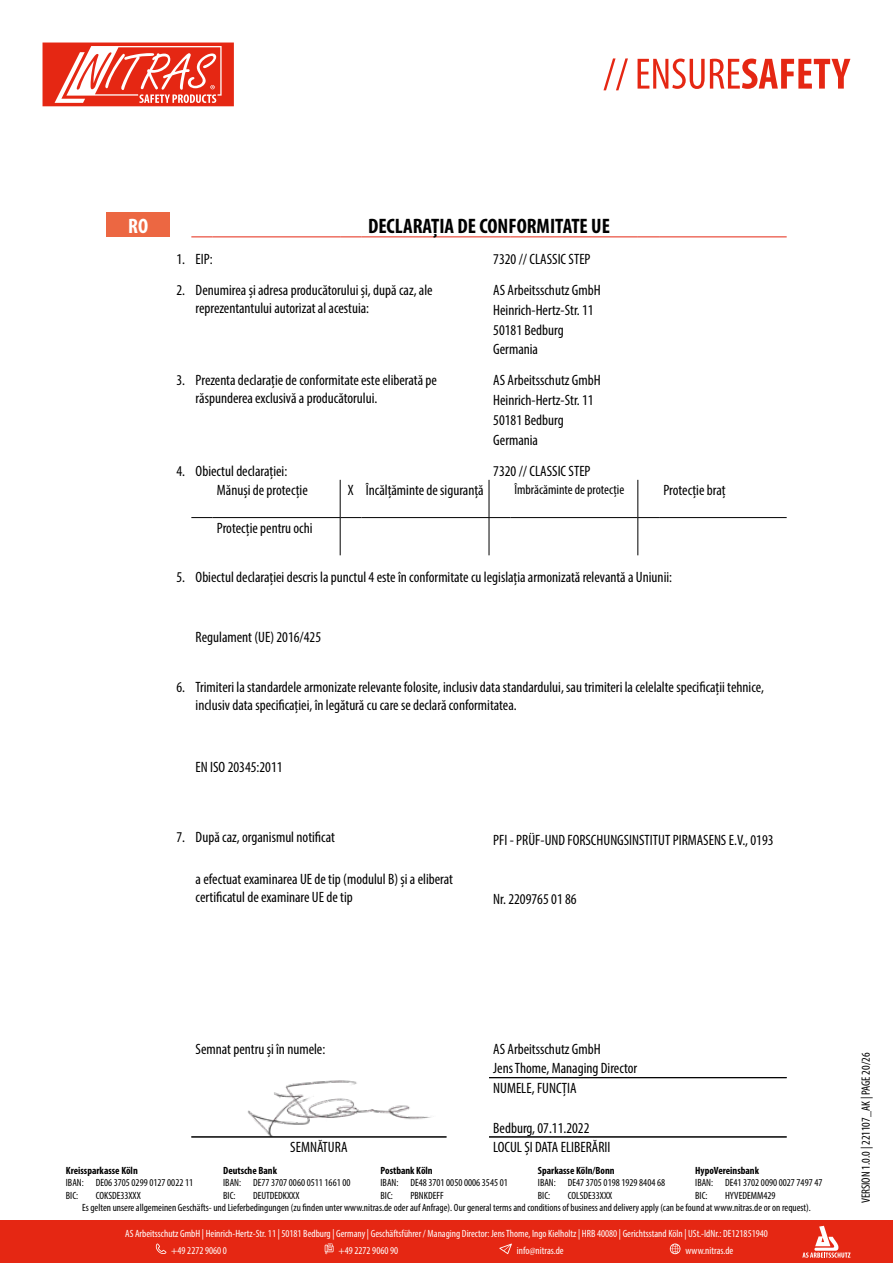
<style>
.page{position:relative;width:893px;height:1263px;background:#fff}
.page>*{position:absolute;margin:0;border:0;box-sizing:border-box;transform-origin:0 0}
.t1{font:700 condensed 21px "Myriad Pro";color:#000}
.t2{font:700 condensed 21px "Myriad Pro";color:#fff}
.t3{font:condensed 15px/19.8px "Myriad Pro";color:#000}
.t4{font:condensed 13.5px "Myriad Pro";color:#000}
.t5{font:condensed 12px "Myriad Pro";color:#000}
.t6{font:condensed 10.5px/12.6px "Myriad Pro";color:#000}
.t7{font:condensed 10.5px/17px "Myriad Pro";color:#fff}
.t8{font:700 condensed 10.5px "Myriad Pro";color:#000}
</style>
<div class="page">
<svg style="left:603px;top:58px;width:247px;height:32px"></svg>
<svg style="left:43px;top:43px;width:191px;height:63px"></svg>
<div style="left:0;top:1220px;width:893px;height:43px;background:#e52713"></div>
<svg style="left:802px;top:1226px;width:48px;height:32px"></svg>
<svg style="left:156px;top:1243px;width:10px;height:11px"></svg>
<svg style="left:325px;top:1243px;width:9px;height:11px"></svg>
<svg style="left:499px;top:1243px;width:13px;height:11px"></svg>
<svg style="left:670px;top:1243px;width:10px;height:11px"></svg>
<img style="left:247px;top:1080px;width:184px;height:56px">
<div style="left:106px;top:213px;width:64px;height:24px;background:#ec6742"></div>
<svg style="left:191px;top:236px;width:22px;height:1px"></svg>
<hr style="left:213px;top:236px;width:127px;height:1px;background:#e52713">
<svg style="left:340px;top:236px;width:21px;height:1px"></svg>
<hr style="left:361px;top:236px;width:128px;height:1px;background:#e52713">
<svg style="left:489px;top:236px;width:21px;height:1px"></svg>
<hr style="left:510px;top:236px;width:128px;height:1px;background:#e52713">
<svg style="left:638px;top:236px;width:21px;height:1px"></svg>
<hr style="left:659px;top:236px;width:128px;height:1px;background:#e52713">
<hr style="left:340px;top:480px;width:1px;height:37px;background:#000">
<hr style="left:489px;top:480px;width:1px;height:37px;background:#000">
<hr style="left:637px;top:480px;width:1px;height:37px;background:#000">
<hr style="left:340px;top:518px;width:1px;height:37px;background:#000">
<svg style="left:489px;top:517px;width:21px;height:1px"></svg>
<hr style="left:489px;top:518px;width:1px;height:37px;background:#000">
<hr style="left:510px;top:517px;width:128px;height:1px;background:#000">
<hr style="left:637px;top:518px;width:1px;height:37px;background:#000">
<svg style="left:638px;top:517px;width:21px;height:1px"></svg>
<hr style="left:659px;top:517px;width:128px;height:1px;background:#000">
<svg style="left:191px;top:517px;width:22px;height:1px"></svg>
<hr style="left:213px;top:517px;width:127px;height:1px;background:#000">
<svg style="left:340px;top:517px;width:21px;height:1px"></svg>
<hr style="left:361px;top:517px;width:128px;height:1px;background:#000">
<hr style="left:191px;top:1136px;width:255px;height:1px;background:#000">
<hr style="left:489px;top:1077px;width:298px;height:1px;background:#000">
<hr style="left:489px;top:1136px;width:298px;height:1px;background:#000">
<h1 class="t2" style="left:128px;top:212px;width:21px">RO</h1>
<h1 class="t1" style="left:368px;top:212px;width:243px">DECLARAȚIA DE CONFORMITATE UE</h1>
<p class="t3" style="left:176px;top:249px;width:38px">1. EIP:</p>
<p class="t3" style="left:196px;top:281px;width:239px;line-height:18px;text-indent:-19px">2. Denumirea și adresa producătorului și, după caz, ale reprezentantului autorizat al acestuia:</p>
<p class="t3" style="left:493px;top:339px;width:46px">Germania</p>
<p class="t3" style="left:196px;top:371px;width:243px;line-height:18px;text-indent:-19px">3. Prezenta declarație de conformitate este eliberată pe răspunderea exclusivă a producătorului.</p>
<p class="t3" style="left:493px;top:429px;width:46px">Germania</p>
<p class="t3" style="left:217px;top:460px;width:92px;text-indent:-40px">4. Obiectul declarației:<br>Mănuși de protecție</p>
<h1 class="t2" style="left:129px;top:212px;width:20px">DE</h1>
<p class="t3" style="left:493px;top:243px;width:109px;line-height:31px">7320 // CLASSIC STEP<br>AS Arbeitsschutz GmbH</p>
<p class="t3" style="left:493px;top:300px;width:102px">Heinrich-Hertz-Str. 11<br>50181 Bedburg</p>
<p class="t3" style="left:493px;top:370px;width:109px">AS Arbeitsschutz GmbH<br>Heinrich-Hertz-Str. 11<br>50181 Bedburg</p>
<p class="t3" style="left:493px;top:460px;width:99px">7320 // CLASSIC STEP</p>
<p class="t3" style="left:366px;top:480px;width:119px">Încălțăminte de siguranță</p>
<p class="t4" style="left:514px;top:482px;width:111px">Îmbrăcăminte de protecție</p>
<p class="t3" style="left:663px;top:480px;width:64px">Protecție braț</p>
<p class="t3" style="left:348px;top:480px;width:7px">X</p>
<p class="t3" style="left:217px;top:518px;width:97px">Protecție pentru ochi</p>
<p class="t3" style="left:176px;top:567px;width:497px">5. Obiectul declarației descris la punctul 4 este în conformitate cu legislația armonizată relevantă a Uniunii:</p>
<p class="t3" style="left:196px;top:627px;width:127px">Regulament (UE) 2016/425</p>
<p class="t3" style="left:196px;top:678px;width:570px;line-height:18px;text-indent:-19px">6. Trimiteri la standardele armonizate relevante folosite, inclusiv data standardului, sau trimiteri la celelalte specificații tehnice, inclusiv data specificației, în legătură cu care se declară conformitatea.</p>
<p class="t3" style="left:196px;top:757px;width:88px">EN ISO 20345:2011</p>
<p class="t3" style="left:176px;top:827px;width:160px">7. După caz, organismul notificat</p>
<p class="t3" style="left:196px;top:870px;width:259px;line-height:18px">a efectuat examinarea UE de tip (modulul B) și a eliberat certificatul de examinare UE de tip</p>
<p class="t3" style="left:493px;top:830px;width:282px">PFI - PRÜF-UND FORSCHUNGSINSTITUT PIRMASENS E.V., 0193</p>
<p class="t3" style="left:493px;top:889px;width:85px">Nr. 2209765 01 86</p>
<p class="t3" style="left:196px;top:1038px;width:131px">Semnat pentru și în numele:</p>
<p class="t3" style="left:493px;top:1038px;width:109px">AS Arbeitsschutz GmbH</p>
<p class="t3" style="left:493px;top:1058px;width:145px">Jens Thome, Managing Director<br>NUMELE, FUNCȚIA</p>
<p class="t3" style="left:493px;top:1117px;width:98px">Bedburg, 07.11.2022</p>
<p class="t3" style="left:290px;top:1137px;width:59px">SEMNĂTURA</p>
<p class="t3" style="left:493px;top:1137px;width:119px">LOCUL ȘI DATA ELIBERĂRII</p>
<p class="t8" style="left:66px;top:1164px;width:73px">Kreissparkasse Köln</p>
<p class="t8" style="left:223px;top:1164px;width:55px">Deutsche Bank</p>
<p class="t8" style="left:381px;top:1164px;width:54px">Postbank Köln</p>
<p class="t8" style="left:538px;top:1164px;width:78px">Sparkasse Köln/Bonn</p>
<p class="t8" style="left:695px;top:1164px;width:65px">HypoVereinsbank</p>
<p class="t6" style="left:66px;top:1176px;width:19px">IBAN:<br>BIC:</p>
<p class="t6" style="left:96px;top:1176px;width:99px">DE06 3705 0299 0127 0022 11<br>COKSDE33XXX</p>
<p class="t6" style="left:223px;top:1176px;width:19px">IBAN:<br>BIC:</p>
<p class="t6" style="left:253px;top:1176px;width:99px">DE77 3707 0060 0511 1661 00<br>DEUTDEDKXXX</p>
<p class="t6" style="left:381px;top:1176px;width:19px">IBAN:<br>BIC:</p>
<p class="t6" style="left:410px;top:1176px;width:99px">DE48 3701 0050 0006 3545 01<br>PBNKDEFF</p>
<p class="t6" style="left:538px;top:1176px;width:19px">IBAN:<br>BIC:</p>
<p class="t6" style="left:568px;top:1176px;width:99px">DE47 3705 0198 1929 8404 68<br>COLSDE33XXX</p>
<p class="t6" style="left:695px;top:1176px;width:19px">IBAN:<br>BIC:</p>
<p class="t6" style="left:725px;top:1176px;width:99px">DE41 3702 0090 0027 7497 47</p>
<p class="t6" style="left:725px;top:1189px;width:52px">HYVEDEMM429</p>
<p class="t6" style="left:82px;top:1201px;width:730px">Es gelten unsere allgemeinen Geschäfts- und Lieferbedingungen (zu finden unter www.nitras.de oder auf Anfrage). Our general terms and conditions of business and delivery apply (can be found at www.nitras.de or on request).</p>
<p class="t7" style="left:171px;top:1225px;width:598px;text-indent:-46px">AS Arbeitsschutz GmbH | Heinrich-Hertz-Str. 11 | 50181 Bedburg | Germany | Geschäftsführer / Managing Director: Jens Thome, Ingo Kielholtz | HRB 40080 | Gerichtsstand Köln | USt.-IdNr.: DE121851940 +49 2272 9060 0</p>
<p class="t7" style="left:338px;top:1242px;width:61px">+49 2272 9060 90</p>
<p class="t7" style="left:517px;top:1242px;width:48px">info@nitras.de</p>
<p class="t7" style="left:685px;top:1242px;width:49px">www.nitras.de</p>
<p class="t5" style="left:859px;top:1203px;width:152px;rotate:-90deg">VERSION 1.0.0 | 221107_AK | PAGE 20/26</p>
</div>
